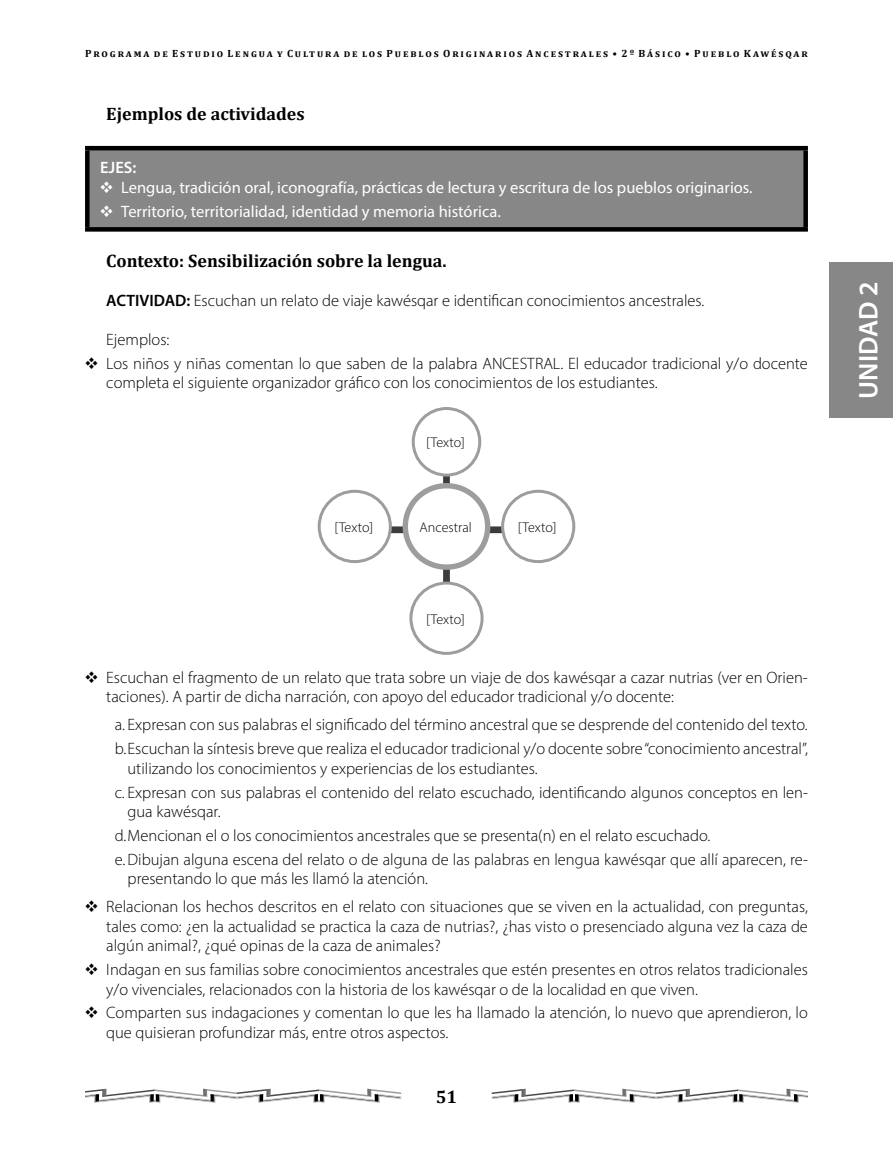
<style>
.page{position:relative;width:893px;height:1149px;background:#fff}
.page>*{position:absolute;margin:0;border:0;box-sizing:border-box;transform-origin:0 0}
.t1{font:600 27px "Myriad Pro";color:#fff}
.t2{font:700 18px "Cambria";color:#000}
.t3{font:300 16.5px/23.7px "Myriad Pro";color:#000}
.t4{font:16.5px/19.5px "Myriad Pro";color:#fff}
.t5{font:300 14.1px "Myriad Pro";color:#000}
.t6{font:700 10.5px "Cambria";letter-spacing:.185em;color:#000}
.s1{font-weight:600}
.s2{font-family:"Monotype Sorts"}
.s3{font-family:"Monotype Sorts";font-weight:400}
</style>
<div class="page">
<div style="left:829px;top:262px;width:64px;height:156px;background:#878787"></div>
<svg style="left:85px;top:1088px;width:316px;height:14px"></svg>
<svg style="left:492px;top:1088px;width:316px;height:14px"></svg>
<div style="left:87px;top:148px;width:719px;height:81px;background:#878787"></div>
<hr style="left:85px;top:146px;width:723px;height:4px;background:#000">
<div style="left:85px;top:150px;width:5px;height:77px;background:#000"></div>
<div style="left:803px;top:150px;width:5px;height:77px;background:#000"></div>
<svg style="left:85px;top:227px;width:723px;height:4px;background:#040404"></svg>
<div style="left:443px;top:436px;width:7px;height:182px;background:#3c3c3b"></div>
<div style="left:356px;top:526px;width:181px;height:7px;background:#3c3c3b"></div>
<div style="left:405px;top:485px;width:83px;height:82px;background:#fff;border-radius:50%"></div>
<div style="left:403px;top:483px;width:87px;height:86px;border:5px solid #9d9d9c;border-radius:50%"></div>
<div style="left:411px;top:583px;width:71px;height:70px;background:#fff;border-radius:50%"></div>
<div style="left:409px;top:581px;width:75px;height:73px;border:3px solid #9d9d9c;border-radius:50%"></div>
<div style="left:503px;top:491px;width:71px;height:70px;background:#fff;border-radius:50%"></div>
<div style="left:501px;top:489px;width:74px;height:74px;border:3px solid #9d9d9c;border-radius:50%"></div>
<div style="left:413px;top:408px;width:67px;height:67px;background:#fff;border-radius:50%"></div>
<div style="left:412px;top:407px;width:69px;height:69px;border:3px solid #9d9d9c;border-radius:50%"></div>
<div style="left:319px;top:491px;width:71px;height:70px;background:#fff;border-radius:50%"></div>
<div style="left:318px;top:489px;width:74px;height:74px;border:3px solid #9d9d9c;border-radius:50%"></div>
<p class="t6" style="left:85px;top:46px;width:724px">Programa de Estudio Lengua y Cultura de los Pueblos Originarios Ancestrales • 2º Básico • Pueblo Kawésqar</p>
<p class="t2" style="left:106px;top:101px;width:200px">Ejemplos de actividades</p>
<p class="t4" style="left:100px;top:158px;width:654px"><span class="s1">EJES:<br></span><span class="s2">Y</span> Lengua, tradición oral, iconografía, prácticas de lectura y escritura de los pueblos originarios.</p>
<p class="t4" style="left:100px;top:201px;width:402px"><span class="s2">Y</span> Territorio, territorialidad, identidad y memoria histórica.</p>
<p class="t2" style="left:106px;top:248px;width:342px">Contexto: Sensibilización sobre la lengua.</p>
<p class="t3" style="left:106px;top:288px;width:600px"><span class="s1">ACTIVIDAD:</span> Escuchan un relato de viaje kawésqar e identifican conocimientos ancestrales.</p>
<p class="t3" style="left:85px;top:327px;width:724px;text-indent:21px">Ejemplos:<br><span class="s3">Y</span> Los niños y niñas comentan lo que saben de la palabra ANCESTRAL. El educador tradicional y/o docente</p>
<p class="t3" style="left:106px;top:371px;width:553px">completa el siguiente organizador gráfico con los conocimientos de los estudiantes.</p>
<p class="t5" style="left:334px;top:518px;width:40px">[Texto]</p>
<p class="t5" style="left:426px;top:434px;width:40px">[Texto]</p>
<p class="t5" style="left:420px;top:518px;width:54px">Ancestral</p>
<p class="t5" style="left:426px;top:610px;width:40px">[Texto]</p>
<p class="t5" style="left:518px;top:518px;width:40px">[Texto]</p>
<p class="t3" style="left:106px;top:667px;width:703px;line-height:19.5px;text-indent:-21px"><span class="s3">Y</span> Escuchan el fragmento de un relato que trata sobre un viaje de dos kawésqar a cazar nutrias (ver en Orien&shy;taciones). A partir de dicha narración, con apoyo del educador tradicional y/o docente:</p>
<p class="t3" style="left:115px;top:712px;width:695px">a. Expresan con sus palabras el significado del término ancestral que se desprende del contenido del texto. b.Escuchan la síntesis breve que realiza el educador tradicional y/o docente sobre “conocimiento ancestral”,</p>
<p class="t3" style="left:115px;top:756px;width:695px;text-indent:13px">utilizando los conocimientos y experiencias de los estudiantes.<br>c. Expresan con sus palabras el contenido del relato escuchado, identificando algunos conceptos en len-</p>
<p class="t3" style="left:115px;top:799px;width:695px;text-indent:13px">gua kawésqar.<br>d.Mencionan el o los conocimientos ancestrales que se presenta(n) en el relato escuchado.<br>e.Dibujan alguna escena del relato o de alguna de las palabras en lengua kawésqar que allí aparecen, re-</p>
<p class="t3" style="left:85px;top:864px;width:724px;line-height:28px;text-indent:43px">presentando lo que más les llamó la atención.<br><span class="s3">Y</span> Relacionan los hechos descritos en el relato con situaciones que se viven en la actualidad, con preguntas,</p>
<p class="t3" style="left:106px;top:916px;width:703px;line-height:19.5px">tales como: ¿en la actualidad se practica la caza de nutrias?, ¿has visto o presenciado alguna vez la caza de algún animal?, ¿qué opinas de la caza de animales?</p>
<p class="t3" style="left:106px;top:959px;width:703px;line-height:19.5px;text-indent:-21px"><span class="s3">Y</span> Indagan en sus familias sobre conocimientos ancestrales que estén presentes en otros relatos tradicionales y/o vivenciales, relacionados con la historia de los kawésqar o de la localidad en que viven.</p>
<p class="t3" style="left:106px;top:1002px;width:703px;line-height:19.5px;text-indent:-21px"><span class="s3">Y</span> Comparten sus indagaciones y comentan lo que les ha llamado la atención, lo nuevo que aprendieron, lo que quisieran profundizar más, entre otros aspectos.</p>
<p class="t2" style="left:436px;top:1083px;width:23px">51</p>
<h1 class="t1" style="left:851px;top:398px;width:119px;rotate:-90deg">UNIDAD 2</h1>
</div>
